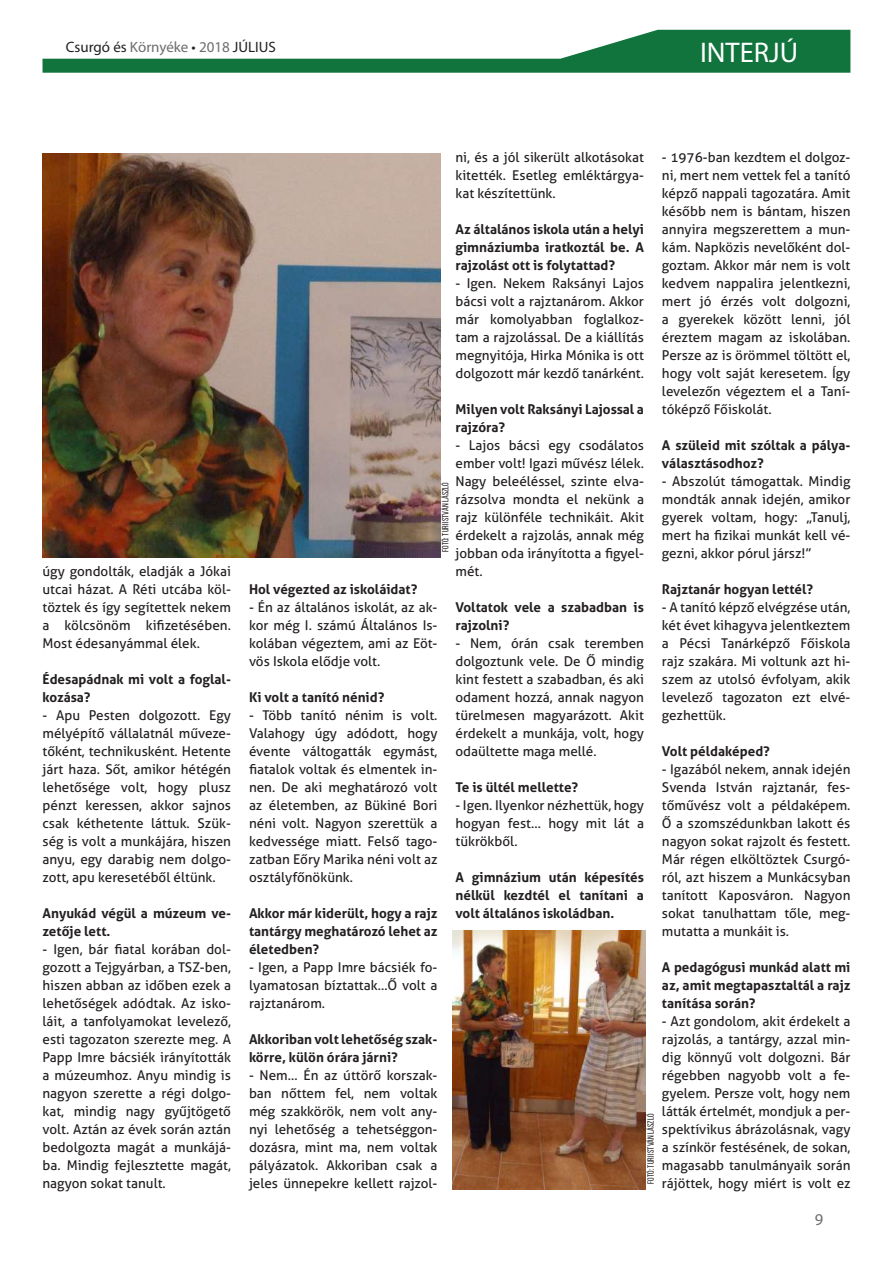
<style>
.page{position:relative;width:893px;height:1263px;background:#fff}
.page>*{position:absolute;margin:0;border:0;box-sizing:border-box;transform-origin:0 0}
.t1{font:28.5px "Myriad Pro";color:#fff}
.t2{font:16.5px "Myriad Pro";color:#6c6d70}
.t3{font:15px "Myriad Pro";color:#231f20}
.t4{font:13.5px/18px "Aller";color:#231f20;text-align:justify}
.t5{font:700 13.5px/18px "Aller";color:#231f20}
.t6{font:9px "Bebas Neue";color:#231f20}
.s1{color:#6c6d70}
</style>
<div class="page">
<svg style="left:43px;top:30px;width:807px;height:43px"></svg>
<img style="left:453px;top:931px;width:192px;height:259px">
<img style="left:43px;top:153px;width:397px;height:405px">
<p class="t3" style="left:66px;top:38px;width:212px">Csurgó és <span class="s1">Környéke</span> • <span class="s1">2018</span> JÚLIUS</p>
<h1 class="t1" style="left:700px;top:35px;width:100px">INTERJÚ</h1>
<p class="t4" style="left:43px;top:562px;width:190px">úgy gondolták, eladják a Jókai utcai házat. A Réti utcába köl&shy;töztek és így segítettek nekem a kölcsönöm kifizetésében.<br>Most édesanyámmal élek.</p>
<p class="t5" style="left:43px;top:670px;width:190px">Édesapádnak mi volt a foglal&shy;kozása?</p>
<p class="t4" style="left:43px;top:706px;width:190px">- Apu Pesten dolgozott. Egy mélyépítő vállalatnál műveze&shy;tőként, technikusként. Hetente járt haza. Sőt, amikor hétégén lehetősége volt, hogy plusz pénzt keressen, akkor sajnos csak kéthetente láttuk. Szük&shy;ség is volt a munkájára, hiszen anyu, egy darabig nem dolgo&shy;zott, apu keresetéből éltünk.</p>
<p class="t5" style="left:43px;top:904px;width:190px">Anyukád végül a múzeum ve&shy;zetője lett.</p>
<p class="t4" style="left:43px;top:940px;width:190px">- Igen, bár fiatal korában dol&shy;gozott a Tejgyárban, a TSZ-ben, hiszen abban az időben ezek a lehetőségek adódtak. Az isko&shy;láit, a tanfolyamokat levelező, esti tagozaton szerezte meg. A Papp Imre bácsiék irányították a múzeumhoz. Anyu mindig is nagyon szerette a régi dolgo&shy;kat, mindig nagy gyűjtögető volt. Aztán az évek során aztán bedolgozta magát a munkájá&shy;ba. Mindig fejlesztette magát, nagyon sokat tanult.</p>
<p class="t4" style="left:455px;top:148px;width:190px">ni, és a jól sikerült alkotásokat kitették. Esetleg emléktárgya&shy;kat készítettünk.</p>
<p class="t5" style="left:455px;top:220px;width:190px;text-align:justify">Az általános iskola után a helyi gimnáziumba iratkoztál be. A rajzolást ott is folytattad?</p>
<p class="t4" style="left:455px;top:274px;width:190px">- Igen. Nekem Raksányi Lajos bácsi volt a rajztanárom. Akkor már komolyabban foglalkoz&shy;tam a rajzolással. De a kiállítás megnyitója, Hirka Mónika is ott dolgozott már kezdő tanárként.</p>
<p class="t5" style="left:455px;top:400px;width:190px">Milyen volt Raksányi Lajossal a rajzóra?</p>
<p class="t4" style="left:455px;top:436px;width:190px">- Lajos bácsi egy csodálatos ember volt! Igazi művész lélek.<br>Nagy beleéléssel, szinte elva&shy;rázsolva mondta el nekünk a rajz különféle technikáit. Akit érdekelt a rajzolás, annak még jobban oda irányította a figyel&shy;mét.</p>
<p class="t5" style="left:455px;top:598px;width:190px">Voltatok vele a szabadban is rajzolni?</p>
<p class="t4" style="left:455px;top:634px;width:190px">- Nem, órán csak teremben dolgoztunk vele. De Ő mindig kint festett a szabadban, és aki odament hozzá, annak nagyon türelmesen magyarázott. Akit érdekelt a munkája, volt, hogy odaültette maga mellé.</p>
<p class="t5" style="left:455px;top:778px;width:124px">Te is ültél mellette?</p>
<p class="t4" style="left:455px;top:796px;width:190px">- Igen. Ilyenkor nézhettük, hogy hogyan fest… hogy mit lát a tükrökből.</p>
<p class="t5" style="left:455px;top:868px;width:190px;text-align:justify">A gimnázium után képesítés nélkül kezdtél el tanítani a volt általános iskoládban.</p>
<p class="t6" style="left:441px;top:552px;width:71px;rotate:-90deg">FoTÓ: TURI ISTVÁN LÁSZLÓ</p>
<p class="t5" style="left:249px;top:580px;width:170px">Hol végezted az iskoláidat?</p>
<p class="t4" style="left:249px;top:598px;width:190px">- Én az általános iskolát, az ak&shy;kor még I. számú Általános Is&shy;kolában végeztem, ami az Eöt&shy;vös Iskola elődje volt.</p>
<p class="t5" style="left:249px;top:688px;width:137px">Ki volt a tanító nénid?</p>
<p class="t4" style="left:249px;top:706px;width:190px">- Több tanító nénim is volt.<br>Valahogy úgy adódott, hogy évente váltogatták egymást, fiatalok voltak és elmentek in&shy;nen. De aki meghatározó volt az életemben, az Bükiné Bori néni volt. Nagyon szerettük a kedvessége miatt. Felső tago&shy;zatban Eőry Marika néni volt az osztályfőnökünk.</p>
<p class="t5" style="left:249px;top:904px;width:190px;text-align:justify">Akkor már kiderült, hogy a rajz tantárgy meghatározó lehet az életedben?</p>
<p class="t4" style="left:249px;top:958px;width:190px">- Igen, a Papp Imre bácsiék fo&shy;lyamatosan bíztattak…Ő volt a rajztanárom.</p>
<p class="t5" style="left:249px;top:1030px;width:190px">Akkoriban volt lehetőség szak&shy;körre, külön órára járni?</p>
<p class="t4" style="left:249px;top:1066px;width:190px">- Nem… Én az úttörő korszak&shy;ban nőttem fel, nem voltak még szakkörök, nem volt an - nyi lehetőség a tehetséggon&shy;dozásra, mint ma, nem voltak pályázatok. Akkoriban csak a jeles ünnepekre kellett rajzol-</p>
<p class="t6" style="left:646px;top:1184px;width:71px;rotate:-90deg">FoTÓ: TURI ISTVÁN LÁSZLÓ</p>
<p class="t4" style="left:662px;top:148px;width:190px">- 1976-ban kezdtem el dolgoz&shy;ni, mert nem vettek fel a tanító képző nappali tagozatára. Amit később nem is bántam, hiszen annyira megszerettem a mun&shy;kám. Napközis nevelőként dol&shy;goztam. Akkor már nem is volt kedvem nappalira jelentkezni, mert jó érzés volt dolgozni, a gyerekek között lenni, jól éreztem magam az iskolában.<br>Persze az is örömmel töltött el, hogy volt saját keresetem. Így levelezőn végeztem el a Taní&shy;tóképző Főiskolát.</p>
<p class="t5" style="left:662px;top:436px;width:190px">A szüleid mit szóltak a pálya&shy;választásodhoz?</p>
<p class="t4" style="left:662px;top:472px;width:190px">- Abszolút támogattak. Mindig mondták annak idején, amikor gyerek voltam, hogy: „Tanulj, mert ha fizikai munkát kell vé&shy;gezni, akkor pórul jársz!”</p>
<p class="t5" style="left:662px;top:580px;width:153px">Rajztanár hogyan lettél?</p>
<p class="t4" style="left:662px;top:598px;width:190px">- A tanító képző elvégzése után, két évet kihagyva jelentkeztem a Pécsi Tanárképző Főiskola rajz szakára. Mi voltunk azt hi&shy;szem az utolsó évfolyam, akik levelező tagozaton ezt elvé&shy;gezhettük.</p>
<p class="t5" style="left:662px;top:742px;width:109px">Volt példaképed?</p>
<p class="t4" style="left:662px;top:760px;width:190px">- Igazából nekem, annak idején Svenda István rajztanár, fes&shy;tőművész volt a példaképem.<br>Ő a szomszédunkban lakott és nagyon sokat rajzolt és festett.<br>Már régen elköltöztek Csurgó&shy;ról, azt hiszem a Munkácsyban tanított Kaposváron. Nagyon sokat tanulhattam tőle, meg&shy;mutatta a munkáit is.</p>
<p class="t5" style="left:662px;top:958px;width:190px;text-align:justify">A pedagógusi munkád alatt mi az, amit megtapasztaltál a rajz tanítása során?</p>
<p class="t4" style="left:662px;top:1012px;width:190px">- Azt gondolom, akit érdekelt a rajzolás, a tantárgy, azzal min&shy;dig könnyű volt dolgozni. Bár régebben nagyobb volt a fe&shy;gyelem. Persze volt, hogy nem látták értelmét, mondjuk a per&shy;spektívikus ábrázolásnak, vagy a színkör festésének, de sokan, magasabb tanulmányaik során rájöttek, hogy miért is volt ez</p>
<p class="t2" style="left:815px;top:1209px;width:10px">9</p>
</div>
